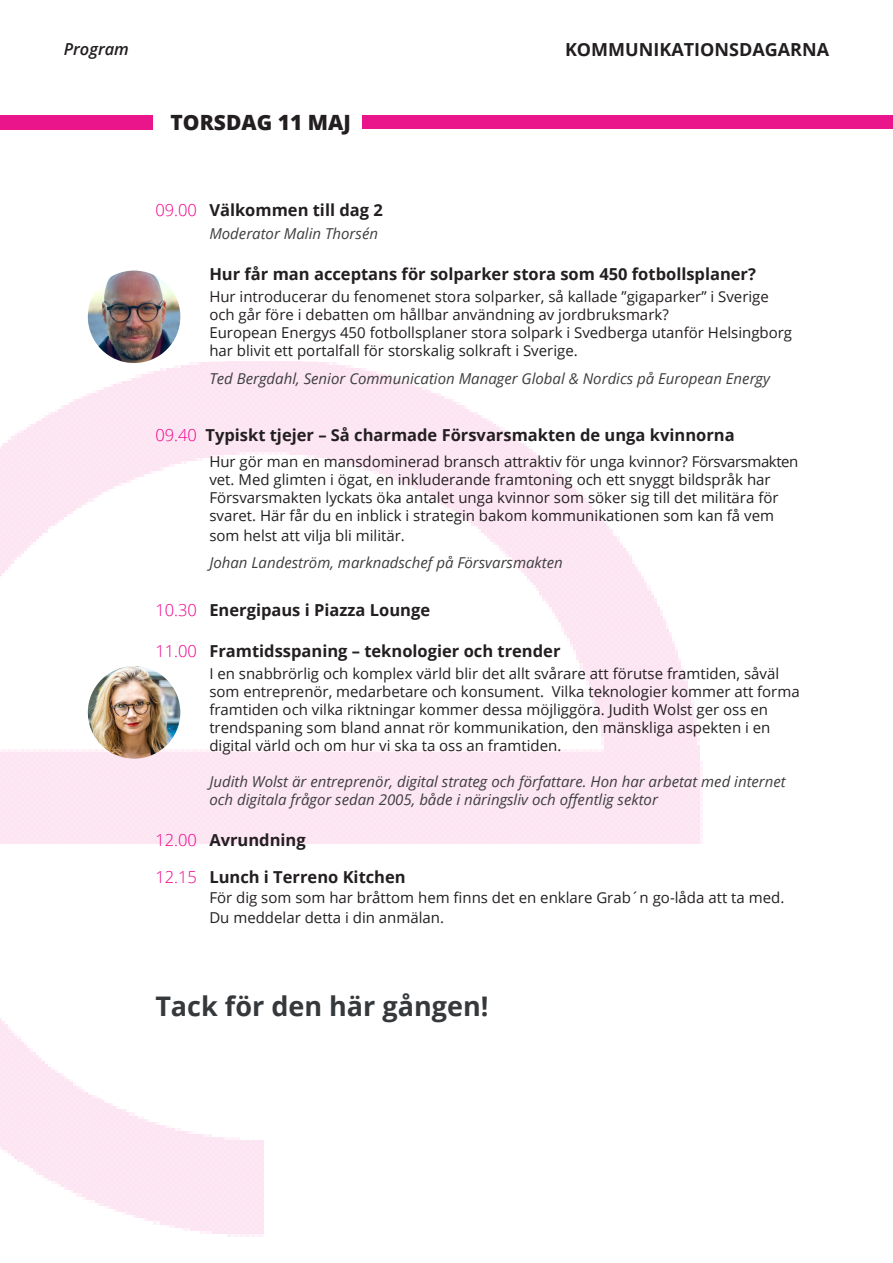
<style>
.page{position:relative;width:893px;height:1263px;background:#fff}
.page>*{position:absolute;margin:0;border:0;box-sizing:border-box;transform-origin:0 0}
.Namn{font:700 27px "Open Sans";color:#36393c}
.Rubrik_2{font:800 21px "Open Sans";color:#231f20}
.t1{font:700 18px "Open Sans";color:#231f20}
.Rubrik_3{font:700 16.5px "Open Sans";color:#231f20}
.Namn-2{font:700 16.5px "Open Sans";color:#231f20}
.t2{font:italic 600 16.5px "Open Sans";color:#231f20}
.Energi_2020_bröd{font:15px/18px "Open Sans";color:#231f20}
.Energi_2020_bröd-2{font:italic 15px/18px "Open Sans";color:#3e3e3f}
.Rubrik_3-2{font:15px/19.8px "Open Sans";color:#231f20}
.Namn-3{font:italic 15px "Open Sans";color:#3e3e3f}
.s1{font-weight:300;color:#ed028c}
</style>
<div class="page">
<div style="left:0;top:115px;width:152px;height:15px;background:#ea148b"></div>
<div style="left:362px;top:115px;width:531px;height:14px;background:#ea148b"></div>
<img style="left:88px;top:271px;width:92px;height:92px;border-radius:46px">
<img style="left:88px;top:666px;width:92px;height:93px;border-radius:46px">
<p class="t2" style="left:64px;top:38px;width:67px">Program</p>
<p class="t1" style="left:565px;top:37px;width:266px">KOMMUNIKATIONSDAGARNA</p>
<p class="Rubrik_2" style="left:171px;top:106px;width:182px">TORSDAG 11 MAJ</p>
<p class="Rubrik_3" style="left:155px;top:199px;width:229px"><span class="s1">09.00</span> Välkommen till dag 2</p>
<p class="Namn-3" style="left:209px;top:223px;width:170px">Moderator Malin Thorsén</p>
<p class="Rubrik_3" style="left:209px;top:262px;width:548px">Hur får man acceptans för solparker stora som 450 fotbollsplaner?</p>
<p class="Energi_2020_bröd" style="left:209px;top:287px;width:584px">Hur introducerar du fenomenet stora solparker, så kallade ”gigaparker” i Sverige och går före i debatten om hållbar användning av jordbruksmark?<br>European Energys 450 fotbollsplaner stora solpark i Svedberga utanför Helsingborg har blivit ett portalfall för storskalig solkraft i Sverige.</p>
<p class="Namn-3" style="left:209px;top:368px;width:562px">Ted Bergdahl, Senior Communication Manager Global &amp; Nordics på European Energy</p>
<p class="Namn-2" style="left:155px;top:423px;width:581px"><span class="s1">09.40</span> Typiskt tjejer – Så charmade Försvarsmakten de unga kvinnorna</p>
<p class="Energi_2020_bröd" style="left:209px;top:452px;width:590px">Hur gör man en mansdominerad bransch attraktiv för unga kvinnor? Försvarsmakten vet. Med glimten i ögat, en inkluderande framtoning och ett snyggt bildspråk har Försvarsmakten lyckats öka antalet unga kvinnor som söker sig till det militära för svaret. Här får du en inblick i strategin bakom kommunikationen som kan få vem</p>
<p class="Energi_2020_bröd" style="left:209px;top:526px;width:197px">som helst att vilja bli militär.</p>
<p class="Energi_2020_bröd-2" style="left:209px;top:553px;width:355px">Johan Landeström, marknadschef på Försvarsmakten</p>
<p class="Namn-2" style="left:155px;top:598px;width:276px"><span class="s1">10.30</span> Energipaus i Piazza Lounge</p>
<p class="Rubrik_3" style="left:155px;top:639px;width:407px"><span class="s1">11.00</span> Framtidsspaning – teknologier och trender</p>
<p class="Energi_2020_bröd" style="left:209px;top:664px;width:592px">I en snabbrörlig och komplex värld blir det allt svårare att förutse framtiden, såväl som entreprenör, medarbetare och konsument. Vilka teknologier kommer att forma framtiden och vilka riktningar kommer dessa möjliggöra. Judith Wolst ger oss en trendspaning som bland annat rör kommunikation, den mänskliga aspekten i en digital värld och om hur vi ska ta oss an framtiden.</p>
<p class="Energi_2020_bröd-2" style="left:209px;top:772px;width:578px">Judith Wolst är entreprenör, digital strateg och författare. Hon har arbetat med internet och digitala frågor sedan 2005, både i näringsliv och offentlig sektor</p>
<p class="Rubrik_3" style="left:155px;top:828px;width:152px"><span class="s1">12.00</span> Avrundning</p>
<p class="Rubrik_3" style="left:155px;top:865px;width:252px"><span class="s1">12.15</span> Lunch i Terreno Kitchen</p>
<p class="Rubrik_3-2" style="left:209px;top:887px;width:576px">För dig som som har bråttom hem finns det en enklare Grab´n go-låda att ta med.<br>Du meddelar detta i din anmälan.</p>
<p class="Namn" style="left:155px;top:987px;width:335px">Tack för den här gången!</p>
</div>
